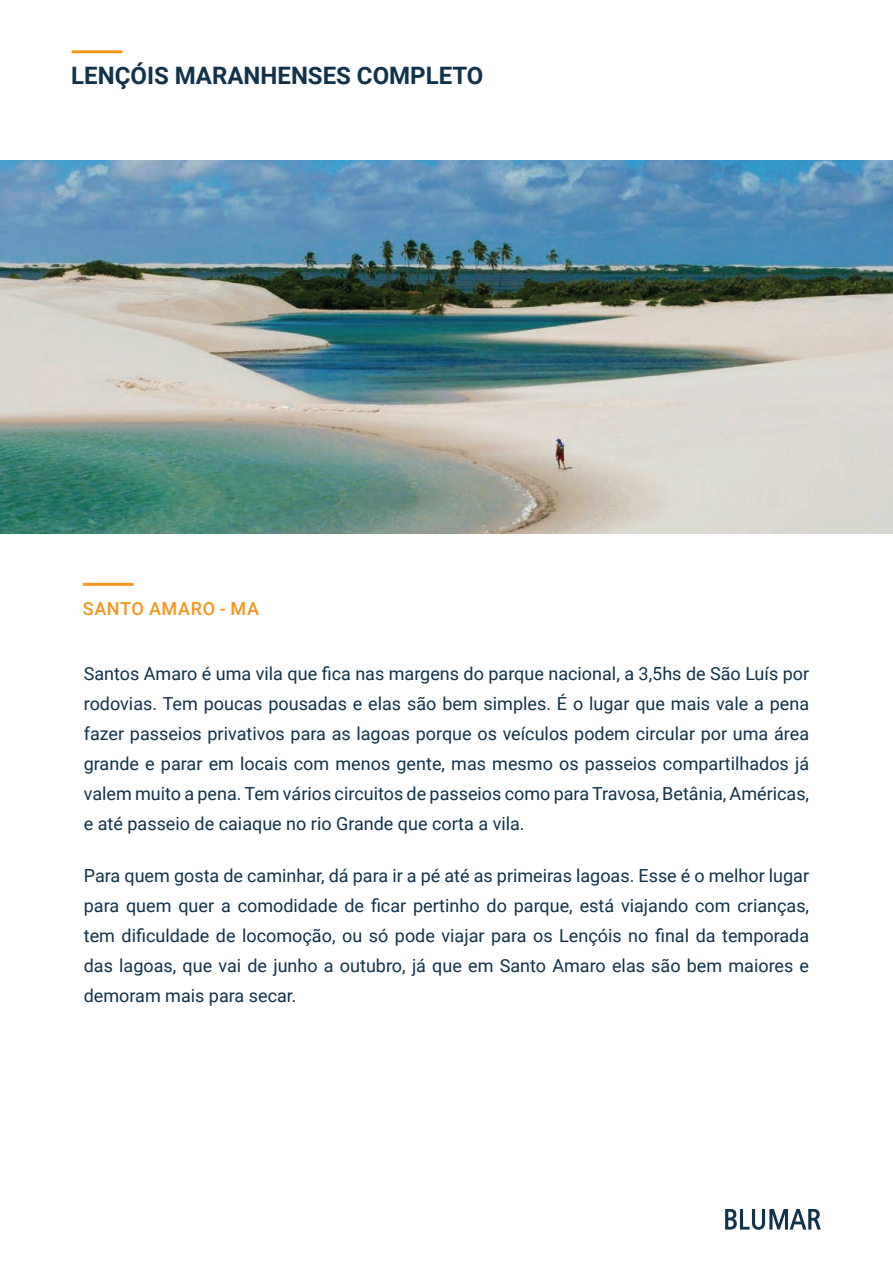
<style>
.page{position:relative;width:893px;height:1263px;background:#fff}
.page>*{position:absolute;margin:0;border:0;box-sizing:border-box;transform-origin:0 0}
.t1{font:700 24px "Roboto";color:#113249}
.t2{font:18px/30px "Roboto";color:#113249;text-align:justify}
.t3{font:500 18px "Roboto";letter-spacing:.035em;color:#f7951d}
</style>
<div class="page">
<svg style="left:725px;top:1209px;width:96px;height:21px"></svg>
<hr style="left:73px;top:50px;width:48px;height:3px;background:#f7951d">
<img style="left:1px;top:160px;width:892px;height:374px">
<hr style="left:84px;top:583px;width:48px;height:3px;background:#f7951d">
<h1 class="t1" style="left:71px;top:59px;width:414px">LENÇÓIS MARANHENSES COMPLETO</h1>
<p class="t3" style="left:83px;top:596px;width:178px">SANTO AMARO - MA</p>
<p class="t2" style="left:84px;top:658px;width:727px">Santos Amaro é uma vila que fica nas margens do parque nacional, a 3,5hs de São Luís por rodovias. Tem poucas pousadas e elas são bem simples. É o lugar que mais vale a pena fazer passeios privativos para as lagoas porque os veículos podem circular por uma área grande e parar em locais com menos gente, mas mesmo os passeios compartilhados já valem muito a pena. Tem vários circuitos de passeios como para Travosa, Betânia, Américas, e até passeio de caiaque no rio Grande que corta a vila.</p>
<p class="t2" style="left:84px;top:859px;width:727px">Para quem gosta de caminhar, dá para ir a pé até as primeiras lagoas. Esse é o melhor lugar para quem quer a comodidade de ficar pertinho do parque, está viajando com crianças, tem dificuldade de locomoção, ou só pode viajar para os Lençóis no final da temporada das lagoas, que vai de junho a outubro, já que em Santo Amaro elas são bem maiores e demoram mais para secar.</p>
</div>
